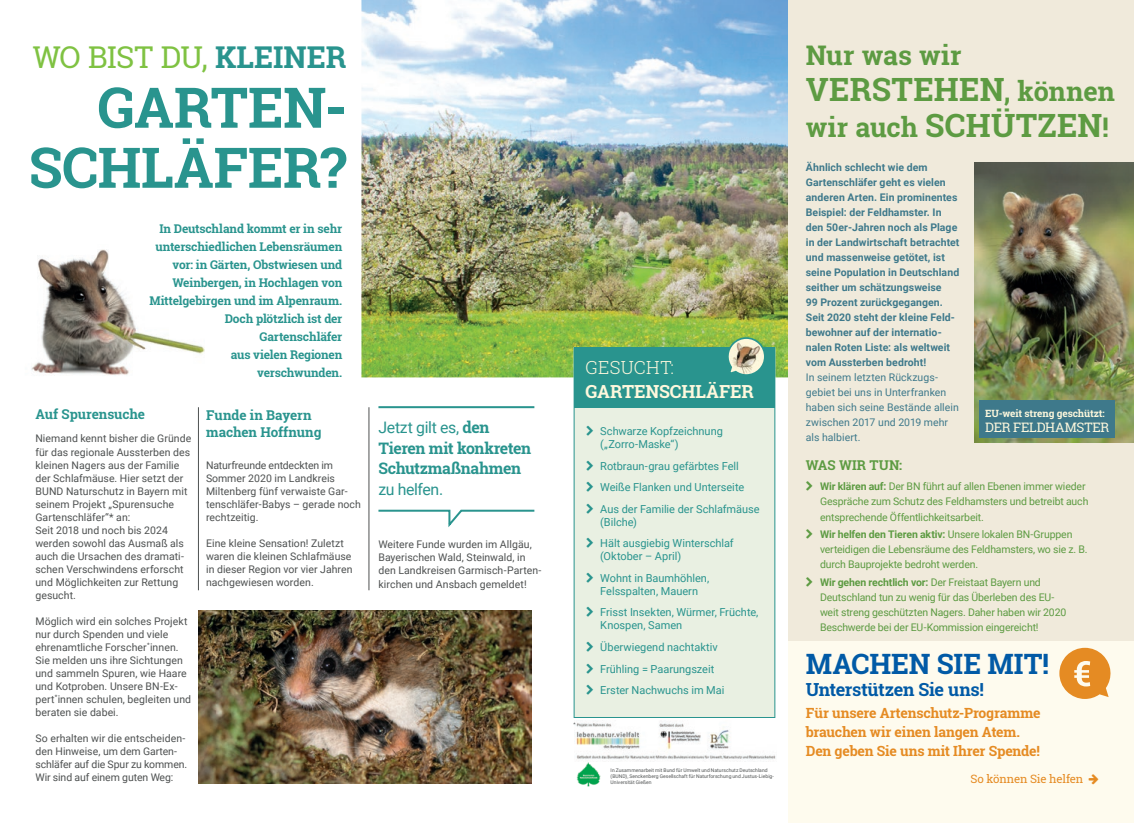
<style>
.page{position:relative;width:1134px;height:823px;background:#fff}
.page>*{position:absolute;margin:0;border:0;box-sizing:border-box;transform-origin:0 0}
.t1{font:700 56px/60px "Roboto Slab";letter-spacing:-.01em;color:#29948e;text-align:right}
.t2{font:700 32px "Roboto Slab";letter-spacing:.005em;color:#5d9b42}
.t3{font:30px "Roboto Slab";letter-spacing:-.025em;color:#7fc242}
.t4{font:700 28px "Roboto Slab";color:#015aa6}
.t5{font:700 27px "Roboto Slab";color:#5d9b42}
.t6{font:700 18px "Roboto Slab";letter-spacing:-.02em;color:#015aa6}
.t7{font:700 18px "Roboto Slab";letter-spacing:-.005em;color:#fef8dd}
.t8{font:300 18px "Roboto Slab";letter-spacing:.015em;color:#fef8dd}
.t9{font:700 15.8px/20.8px "Roboto Slab";letter-spacing:-.025em;color:#29948e}
.t10{font:15.8px "Roboto";letter-spacing:-.02em;color:#29948e}
.t11{font:700 14px/19px "Roboto Slab";letter-spacing:-.015em;color:#e58b23}
.t12{font:700 13.5px/16.2px "Roboto Slab";letter-spacing:-.005em;color:#29948e}
.t13{font:700 13.5px "Roboto Slab";letter-spacing:.005em;color:#5d9b42}
.t14{font:13px "Roboto Slab";letter-spacing:-.015em;color:#fef8dd}
.t15{font:700 12px/18px "Roboto Slab";letter-spacing:-.015em;color:#29948e;text-align:right}
.t16{font:11.5px "Roboto Slab";letter-spacing:-.02em;color:#e58b23}
.t17{font:11px/21.5px "Roboto";letter-spacing:-.005em;color:#29948e}
.t18{font:10.5px/13px "Roboto";letter-spacing:.005em;color:#4e5151}
.t19{font:10.5px/15px "Roboto";letter-spacing:-.015em;color:#5d9b42}
.t20{font:700 10.5px/15px "Roboto";letter-spacing:.005em;color:#3e798b}
.t21{font:10.5px/15px "Roboto";letter-spacing:.005em;color:#3e798b}
.t22{font:700 10px "Roboto Slab";letter-spacing:-.01em;color:#fef8dd}
.t23{font:5px/6px "Roboto";letter-spacing:.005em;color:#4e5151}
.s1{font-weight:700;color:#29948e}
.s2{font-family:"Roboto Slab";font-weight:700}
.s3{font-size:27px}
.s4{font-size:32px}
.s5{font-weight:700}
</style>
<div class="page">
<img style="left:576px;top:762px;width:25px;height:25px">
<img style="left:31px;top:249px;width:174px;height:126px">
<img style="left:361px;top:0;width:427px;height:377px">
<div style="left:788px;top:0;width:346px;height:648px;background:#f0eadb"></div>
<div style="left:788px;top:641px;width:346px;height:181px;background:#fefbee"></div>
<hr style="left:198px;top:407px;width:1px;height:183px;background:#4e5151">
<hr style="left:369px;top:407px;width:1px;height:183px;background:#4e5151">
<img style="left:974px;top:162px;width:160px;height:280px">
<hr style="left:378px;top:406px;width:156px;height:2px;background:#29948e">
<svg style="left:378px;top:509px;width:157px;height:18px"></svg>
<svg style="left:1059px;top:647px;width:52px;height:51px"></svg>
<img style="left:198px;top:610px;width:333px;height:172px">
<div style="left:574px;top:407px;width:201px;height:310px;background:#e9f0e2"></div>
<img style="left:576px;top:720px;width:200px;height:40px">
<div style="left:979px;top:400px;width:136px;height:37px;background:#3e798b"></div>
<div style="left:574px;top:347px;width:201px;height:60px;background:#29948e"></div>
<svg style="left:726px;top:336px;width:40px;height:39px"></svg>
<svg style="left:587px;top:425px;width:6px;height:10px"></svg>
<svg style="left:587px;top:460px;width:6px;height:10px"></svg>
<svg style="left:587px;top:481px;width:6px;height:10px"></svg>
<svg style="left:587px;top:503px;width:6px;height:10px"></svg>
<svg style="left:587px;top:537px;width:6px;height:10px"></svg>
<svg style="left:587px;top:572px;width:6px;height:10px"></svg>
<svg style="left:587px;top:606px;width:6px;height:10px"></svg>
<svg style="left:587px;top:641px;width:6px;height:10px"></svg>
<svg style="left:587px;top:662px;width:6px;height:10px"></svg>
<svg style="left:587px;top:684px;width:6px;height:10px"></svg>
<h3 class="t3" style="left:33px;top:36px;width:315px">WO BIST DU, <span class="s1">KLEINER</span></h3>
<h1 class="t1" style="left:29px;top:77px;width:319px">GARTEN-<br>SCHLÄFER?</h1>
<p class="t15" style="left:149px;top:220px;width:194px">In Deutschland kommt er in sehr unterschiedlichen Lebensräumen vor: in Gärten, Obstwiesen und<br>Weinbergen, in Hochlagen von<br>Mittelgebirgen und im Alpenraum.<br>Doch plötzlich ist der<br>Gartenschläfer<br>aus vielen Regionen verschwunden.</p>
<p class="t12" style="left:35px;top:405px;width:111px">Auf Spurensuche</p>
<p class="t18" style="left:35px;top:431px;width:157px">Niemand kennt bisher die Gründe für das regionale Aussterben des kleinen Nagers aus der Familie der Schlafmäuse. Hier setzt der<br>BUND Naturschutz in Bayern mit seinem Projekt „Spurensuche<br>Gartenschläfer“* an:<br>Seit 2018 und noch bis 2024 werden sowohl das Ausmaß als auch die Ursachen des dramati&shy;schen Verschwindens erforscht und Möglichkeiten zur Rettung gesucht.</p>
<p class="t18" style="left:35px;top:613px;width:157px">Möglich wird ein solches Projekt nur durch Spenden und viele ehrenamtliche Forscher<sup>*</sup>innen.<br>Sie melden uns ihre Sichtungen und sammeln Spuren, wie Haare und Kotproben. Unsere BN-Ex&shy;pert<sup>*</sup>innen schulen, begleiten und beraten sie dabei.</p>
<p class="t18" style="left:35px;top:730px;width:153px">So erhalten wir die entscheiden&shy;den Hinweise, um dem Garten&shy;schläfer auf die Spur zu kommen.<br>Wir sind auf einem guten Weg:</p>
<p class="t12" style="left:206px;top:407px;width:117px">Funde in Bayern machen Hoffnung</p>
<p class="t18" style="left:206px;top:457px;width:156px">Naturfreunde entdeckten im<br>Sommer 2020 im Landkreis<br>Miltenberg fünf verwaiste Gar&shy;tenschläfer-Babys – gerade noch rechtzeitig.</p>
<p class="t18" style="left:206px;top:535px;width:148px">Eine kleine Sensation! Zuletzt waren die kleinen Schlafmäuse in dieser Region vor vier Jahren nachgewiesen worden.</p>
<p class="t18" style="left:378px;top:537px;width:164px">Weitere Funde wurden im Allgäu,<br>Bayerischen Wald, Steinwald, in den Landkreisen Garmisch-Parten-</p>
<h3 class="t10" style="left:378px;top:416px;width:112px">Jetzt gilt es, <span class="s2">den</span></h3>
<h3 class="t9" style="left:378px;top:437px;width:154px">Tieren mit konkreten<br>Schutzmaßnahmen</h3>
<h3 class="t10" style="left:378px;top:478px;width:66px">zu helfen.</h3>
<p class="t18" style="left:378px;top:577px;width:150px">kirchen und Ansbach gemeldet!</p>
<h3 class="t8" style="left:585px;top:355px;width:90px">GESUCHT:</h3>
<h3 class="t7" style="left:585px;top:379px;width:170px">GARTENSCHLÄFER</h3>
<p class="t23" style="left:574px;top:720px;width:4px">*</p>
<p class="t17" style="left:600px;top:424px;width:124px;line-height:13px">Schwarze Kopfzeichnung („Zorro-Maske“)</p>
<p class="t17" style="left:600px;top:454px;width:161px">Rotbraun-grau gefärbtes Fell<br>Weiße Flanken und Unterseite<br>Aus der Familie der Schlafmäuse</p>
<p class="t17" style="left:600px;top:510px;width:135px">(Bilche)<br>Hält ausgiebig Winterschlaf</p>
<p class="t17" style="left:600px;top:545px;width:110px">(Oktober – April)<br>Wohnt in Baumhöhlen,</p>
<p class="t17" style="left:600px;top:579px;width:160px">Felsspalten, Mauern<br>Frisst Insekten, Würmer, Früchte,</p>
<p class="t17" style="left:600px;top:614px;width:126px">Knospen, Samen<br>Überwiegend nachtaktiv<br>Frühling = Paarungszeit<br>Erster Nachwuchs im Mai</p>
<p class="t23" style="left:611px;top:766px;width:165px">In Zusammenarbeit mit Bund für Umwelt und Naturschutz Deutschland (BUND), Senckenberg Gesellschaft für Naturforschung und Justus-Liebig-<br>Universität Gießen</p>
<h3 class="t5" style="left:806px;top:36px;width:157px">Nur was wir</h3>
<h2 class="t2" style="left:806px;top:67px;width:311px">VERSTEHEN<span class="s3">, können</span></h2>
<h3 class="t5" style="left:806px;top:108px;width:304px">wir auch <span class="s4">SCHÜTZEN</span>!</h3>
<p class="t20" style="left:806px;top:159px;width:155px">Ähnlich schlecht wie dem<br>Gartenschläfer geht es vielen anderen Arten. Ein prominentes<br>Beispiel: der Feldhamster. In den 50er-Jahren noch als Plage in der Landwirtschaft betrachtet und massenweise getötet, ist seine Population in Deutschland seither um schätzungsweise<br>99 Prozent zurückgegangen.<br>Seit 2020 steht der kleine Feld&shy;bewohner auf der internatio&shy;nalen Roten Liste: als weltweit vom Aussterben bedroht!</p>
<p class="t21" style="left:806px;top:369px;width:155px">In seinem letzten Rückzugs&shy;gebiet bei uns in Unterfranken haben sich seine Bestände allein zwischen 2017 und 2019 mehr als halbiert.</p>
<p class="t22" style="left:985px;top:406px;width:121px">EU-weit streng geschützt:</p>
<p class="t14" style="left:985px;top:418px;width:126px">DER FELDHAMSTER</p>
<p class="t13" style="left:806px;top:455px;width:98px">WAS WIR TUN:</p>
<p class="t19" style="left:820px;top:478px;width:270px"><span class="s5">Wir klären auf:</span> Der BN führt auf allen Ebenen immer wieder<br>Gespräche zum Schutz des Feldhamsters und betreibt auch entsprechende Öffentlichkeitsarbeit.</p>
<p class="t19" style="left:820px;top:526px;width:269px"><span class="s5">Wir helfen den Tieren aktiv:</span> Unsere lokalen BN-Gruppen verteidigen die Lebensräume des Feldhamsters, wo sie z. B. durch Bauprojekte bedroht werden.</p>
<p class="t19" style="left:820px;top:574px;width:248px"><span class="s5">Wir gehen rechtlich vor:</span> Der Freistaat Bayern und Deutschland tun zu wenig für das Überleben des EU&shy;weit streng geschützten Nagers. Daher haben wir 2020<br>Beschwerde bei der EU-Kommission eingereicht!</p>
<h3 class="t4" style="left:806px;top:644px;width:245px">MACHEN SIE MIT!</h3>
<h3 class="t6" style="left:806px;top:676px;width:180px">Unterstützen Sie uns!</h3>
<h3 class="t11" style="left:806px;top:702px;width:236px">Für unsere Artenschutz-Programme brauchen wir einen langen Atem.<br>Den geben Sie uns mit Ihrer Spende!</h3>
<p class="t16" style="left:970px;top:770px;width:114px">So können Sie helfen</p>
</div>
